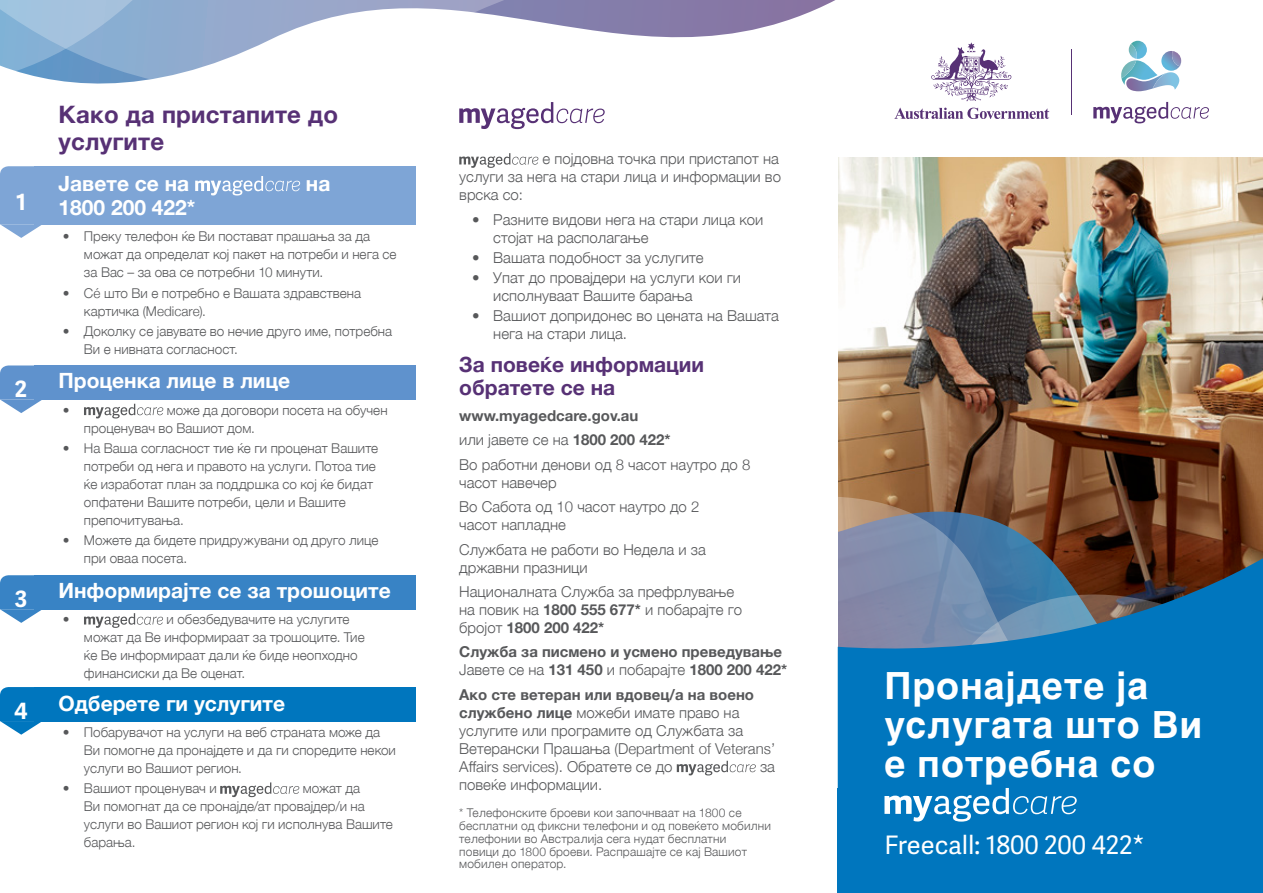
<style>
.page{position:relative;width:1263px;height:893px;background:#fff}
.page>*{position:absolute;margin:0;border:0;box-sizing:border-box;transform-origin:0 0}
.t1{font:700 37.5px/39px "Helvetica";letter-spacing:.025em;color:#fff}
.t2{font:25.5px "Adelle Sans";color:#fff}
.Head_1{font:700 24px/27px "Helvetica Neue";letter-spacing:.01em;color:#573175}
.Box_Arrow_Text{font:700 22.5px "Adelle Sans";color:#fff}
.Head_2{font:700 21px "Helvetica Neue";color:#fff}
.Head_2-2{font:700 21px/22.5px "Helvetica Neue";color:#573175}
.Body{font:300 15px/18px "Helvetica Neue";color:#57585a}
.Body-2{font:700 15px/18px "Helvetica Neue";color:#57585a}
.Paragraph_Style_1{font:700 15px "Helvetica Neue";color:#57585a}
.t3{font:300 13.5px/18px "Helvetica Neue";color:#57585a}
.Body-3{font:300 12px/12.8px "Helvetica Neue";letter-spacing:.015em;color:#57585a}
.s1{font-weight:700}
.s2{font-weight:300}
</style>
<div class="page">
<div style="left:34px;top:166px;width:383px;height:58px;background:#7ea5d6"></div>
<svg style="left:0;top:166px;width:43px;height:72px"></svg>
<img style="left:838px;top:157px;width:425px;height:361px">
<svg style="left:838px;top:496px;width:198px;height:22px;background:#8b684f"></svg>
<div style="left:34px;top:365px;width:383px;height:34px;background:#5f92cd"></div>
<div style="left:34px;top:575px;width:383px;height:34px;background:#3883c5"></div>
<div style="left:34px;top:687px;width:383px;height:34px;background:#0076be"></div>
<svg style="left:894px;top:40px;width:315px;height:83px"></svg>
<hr style="left:1071px;top:49px;width:1px;height:66px;background:#573175">
<div style="left:838px;top:788px;width:425px;height:105px;background:#0076be"></div>
<svg style="left:195px;top:176px;width:105px;height:20px"></svg>
<svg style="left:84px;top:404px;width:79px;height:14px"></svg>
<svg style="left:84px;top:613px;width:79px;height:15px"></svg>
<svg style="left:220px;top:782px;width:79px;height:15px"></svg>
<svg style="left:459px;top:102px;width:146px;height:27px"></svg>
<svg style="left:459px;top:153px;width:79px;height:15px"></svg>
<svg style="left:677px;top:761px;width:79px;height:14px"></svg>
<svg style="left:0;top:365px;width:43px;height:48px"></svg>
<svg style="left:0;top:575px;width:43px;height:48px"></svg>
<svg style="left:0;top:687px;width:43px;height:48px"></svg>
<svg style="left:0;top:0;width:935px;height:90px"></svg>
<svg style="left:838px;top:518px;width:425px;height:270px;background:#286fa0"></svg>
<svg style="left:884px;top:788px;width:193px;height:34px"></svg>
<p class="Box_Arrow_Text" style="left:16px;top:185px;width:11px">1</p>
<p class="Box_Arrow_Text" style="left:15px;top:372px;width:14px">2</p>
<p class="Box_Arrow_Text" style="left:15px;top:582px;width:14px">3</p>
<p class="Box_Arrow_Text" style="left:14px;top:694px;width:15px">4</p>
<p class="Head_1" style="left:58px;top:101px;width:281px">Како да пристапите до услугите</p>
<p class="Head_2" style="left:58px;top:167px;width:132px">Јавете се на</p>
<p class="Head_2" style="left:306px;top:167px;width:26px">на</p>
<p class="Head_2" style="left:58px;top:191px;width:138px">1800 200 422*</p>
<p class="t3" style="left:84px;top:227px;width:314px;text-indent:-21px">• Преку телефон ќе Ви постават прашања за да можат да определат кој пакет на потреби и нега се за Вас – за ова се потребни 10 минути.</p>
<p class="t3" style="left:84px;top:283px;width:279px;text-indent:-21px">• Сé што Ви е потребно е Вашата здравствена картичка (Medicare).</p>
<p class="t3" style="left:84px;top:321px;width:310px;text-indent:-21px">• Доколку се јавувате во нечие друго име, потребна<br>Ви е нивната согласност.</p>
<p class="Head_2" style="left:58px;top:364px;width:233px">Проценка лице в лице</p>
<p class="t3" style="left:63px;top:400px;width:8px">•</p>
<p class="t3" style="left:84px;top:400px;width:305px;text-indent:83px">може да договори посета на обучен проценувач во Вашиот дом.</p>
<p class="t3" style="left:84px;top:438px;width:296px;text-indent:-21px">• На Ваша согласност тие ќе ги проценат Вашите потреби од нега и правото на услуги. Потоа тие ќе изработат план за поддршка со кој ќе бидат опфатени Вашите потреби, цели и Вашите препочитувања.</p>
<p class="t3" style="left:84px;top:530px;width:296px;text-indent:-21px">• Можете да бидете придружувани од друго лице при оваа посета.</p>
<p class="Head_2" style="left:58px;top:574px;width:334px">Информирајте се за трошоците</p>
<p class="t3" style="left:63px;top:609px;width:8px">•</p>
<p class="t3" style="left:84px;top:609px;width:282px;text-indent:83px">и обезбедувачите на услугите можат да Ве информираат за трошоците. Тие ќе Ве информираат дали ќе биде неопходно финансиски да Ве оценат.</p>
<p class="Head_2" style="left:58px;top:687px;width:228px">Одберете ги услугите</p>
<p class="t3" style="left:84px;top:722px;width:313px;text-indent:-21px">• Побарувачот на услуги на веб страната може да<br>Ви помогне да пронајдете и да ги споредите некои услуги во Вашиот регион.</p>
<p class="t3" style="left:63px;top:779px;width:155px">• Вашиот проценувач и</p>
<p class="t3" style="left:84px;top:779px;width:310px;text-indent:219px">можат да<br>Ви помогнат да се пронајде/ат провајдер/и на услуги во Вашиот регион кој ги исполнува Вашите барања.</p>
<p class="Body" style="left:459px;top:149px;width:323px;text-indent:83px">е појдовна точка при пристапот на услуги за нега на стари лица и информации во врска со:</p>
<p class="Body" style="left:493px;top:209px;width:272px;text-indent:-21px">• Разните видови нега на стари лица кои стојат на располагање</p>
<p class="Body" style="left:472px;top:247px;width:233px">• Вашaта подобност за услугите</p>
<p class="Body" style="left:493px;top:267px;width:249px;text-indent:-21px">• Упат до провајдери на услуги кои ги исполнуваат Вашите барања</p>
<p class="Body" style="left:493px;top:305px;width:287px;text-indent:-21px">• Вашиот допридонес во цената на Вашата нега на стари лица.</p>
<p class="Head_2-2" style="left:459px;top:354px;width:246px">За повеќе информации обратете се на</p>
<p class="Paragraph_Style_1" style="left:459px;top:404px;width:181px">www.myagedcare.gov.au</p>
<p class="Body" style="left:459px;top:430px;width:213px">или јавете се на <span class="s1">1800 200 422*</span></p>
<p class="Body" style="left:459px;top:454px;width:293px">Во работни денови од 8 часот наутро до 8 часот навечер</p>
<p class="Body" style="left:459px;top:497px;width:242px">Во Сабота од 10 часот наутро до 2 часот напладне</p>
<p class="Body" style="left:459px;top:539px;width:248px">Службата не работи во Недела и за државни празници</p>
<p class="Body" style="left:459px;top:581px;width:284px">Националната Служба за префрлување на повик на <span class="s1">1800 555 677*</span> и побарајте го бројот <span class="s1">1800 200 422*</span></p>
<p class="Body-2" style="left:459px;top:643px;width:329px">Служба за писмено и усмено преведување<br><span class="s2">Јавете се на</span> 131 450 <span class="s2">и побарајте</span> 1800 200 422*</p>
<p class="Body" style="left:459px;top:684px;width:317px"><span class="s1">Ако сте ветеран или вдовец/а на воено службено лице</span> можеби имате право на услугите или програмите од Службата за Ветерански Прашања (Department of Veterans’ Affairs services). Обратете се до</p>
<p class="Body" style="left:760px;top:756px;width:17px">за</p>
<p class="Body" style="left:459px;top:774px;width:145px">повеќе информации.</p>
<p class="Body-3" style="left:459px;top:806px;width:313px">* Телефонските броеви кои започнваат на 1800 се бесплатни од фиксни телефони и од повеќето мобилни телефонии во Австралија сега нудат бесплатни<br>повици до 1800 броеви. Распрашајте се кај Вашиот мобилен оператор.</p>
<p class="t1" style="left:884px;top:667px;width:319px">Пронајдете ја услугата што Ви е потребна со</p>
<p class="t2" style="left:884px;top:826px;width:261px">Freecall: 1800 200 422*</p>
</div>
